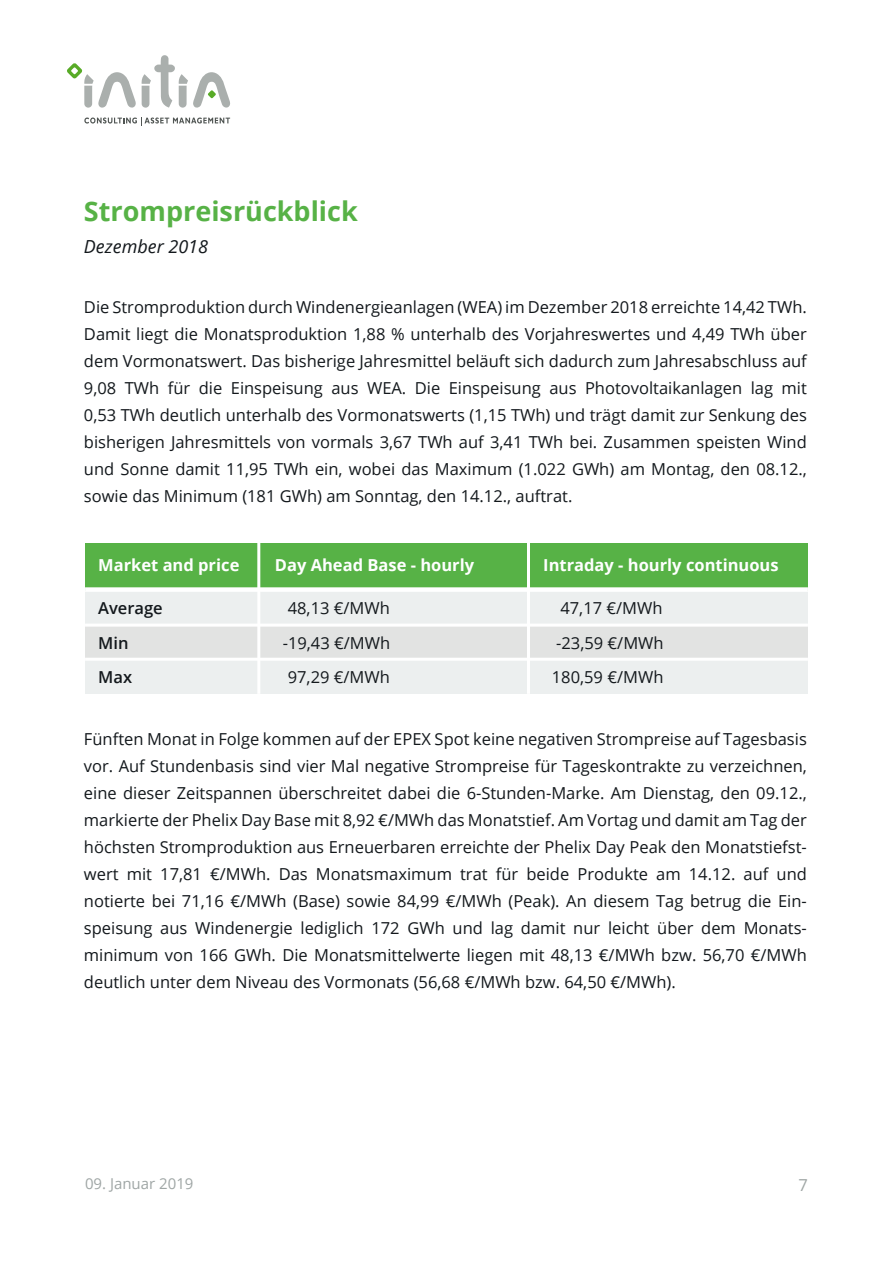
<style>
.page{position:relative;width:893px;height:1263px;background:#fff}
.page>*{position:absolute;margin:0;border:0;box-sizing:border-box;transform-origin:0 0}
.t1{font:700 27px "Open Sans";color:#57b246}
.t2{font:italic 18px "Open Sans";color:#13181c}
.t3{font:16.5px/27px "Open Sans";color:#13181c;text-align:justify}
.t4{font:700 16.5px "Open Sans";color:#fff}
.t5{font:600 16.5px/34.2px "Open Sans";color:#13181c}
.t6{font:16.5px "Open Sans";color:#9fa6a5}
.t7{font:15px "Open Sans";color:#9fa6a5}
</style>
<div class="page">
<svg style="left:84px;top:117px;width:146px;height:8px"></svg>
<svg style="left:67px;top:55px;width:163px;height:53px"></svg>
<div style="left:85px;top:591px;width:723px;height:34px;background:#ecefef"></div>
<div style="left:85px;top:659px;width:723px;height:35px;background:#ecefef"></div>
<div style="left:85px;top:625px;width:723px;height:34px;background:#e2e3e2"></div>
<div style="left:85px;top:543px;width:723px;height:47px;background:#57b246"></div>
<div style="left:85px;top:587px;width:723px;height:5px;background:#fff"></div>
<hr style="left:85px;top:624px;width:723px;height:3px;background:#fff">
<hr style="left:85px;top:658px;width:723px;height:3px;background:#fff">
<hr style="left:257px;top:542px;width:3px;height:152px;background:#fff">
<hr style="left:527px;top:542px;width:3px;height:152px;background:#fff">
<h1 class="t1" style="left:84px;top:199px;width:275px">Strompreisrückblick</h1>
<p class="t2" style="left:84px;top:239px;width:126px">Dezember 2018</p>
<p class="t3" style="left:84px;top:295px;width:724px">Die Stromproduktion durch Windenergieanlagen (WEA) im Dezember 2018 erreichte 14,42 TWh.<br>Damit liegt die Monatsproduktion 1,88 % unterhalb des Vorjahreswertes und 4,49 TWh über dem Vormonatswert. Das bisherige Jahresmittel beläuft sich dadurch zum Jahresabschluss auf 9,08 TWh für die Einspeisung aus WEA. Die Einspeisung aus Photovoltaikanlagen lag mit 0,53 TWh deutlich unterhalb des Vormonatswerts (1,15 TWh) und trägt damit zur Senkung des bisherigen Jahresmittels von vormals 3,67 TWh auf 3,41 TWh bei. Zusammen speisten Wind und Sonne damit 11,95 TWh ein, wobei das Maximum (1.022 GWh) am Montag, den 08.12., sowie das Minimum (181 GWh) am Sonntag, den 14.12., auftrat.</p>
<p class="t4" style="left:98px;top:558px;width:143px">Market and price</p>
<p class="t5" style="left:98px;top:592px;width:66px">Average</p>
<p class="t3" style="left:288px;top:596px;width:104px">48,13 €/MWh</p>
<p class="t3" style="left:560px;top:596px;width:104px">47,17 €/MWh</p>
<p class="t3" style="left:283px;top:631px;width:109px">-19,43 €/MWh</p>
<p class="t3" style="left:556px;top:631px;width:109px">-23,59 €/MWh</p>
<p class="t3" style="left:288px;top:665px;width:104px">97,29 €/MWh</p>
<p class="t3" style="left:552px;top:665px;width:113px">180,59 €/MWh</p>
<p class="t4" style="left:275px;top:558px;width:201px">Day Ahead Base - hourly</p>
<p class="t4" style="left:543px;top:558px;width:237px">Intraday - hourly continuous</p>
<p class="t5" style="left:98px;top:628px;width:35px">Min<br>Max</p>
<p class="t3" style="left:84px;top:727px;width:724px">Fünften Monat in Folge kommen auf der EPEX Spot keine negativen Strompreise auf Tagesbasis vor. Auf Stundenbasis sind vier Mal negative Strompreise für Tageskontrakte zu verzeichnen, eine dieser Zeitspannen überschreitet dabei die 6-Stunden-Marke. Am Dienstag, den 09.12., markierte der Phelix Day Base mit 8,92 €/MWh das Monatstief. Am Vortag und damit am Tag der höchsten Stromproduktion aus Erneuerbaren erreichte der Phelix Day Peak den Monatstiefst&shy;wert mit 17,81 €/MWh. Das Monatsmaximum trat für beide Produkte am 14.12. auf und notierte bei 71,16 €/MWh (Base) sowie 84,99 €/MWh (Peak). An diesem Tag betrug die Ein&shy;speisung aus Windenergie lediglich 172 GWh und lag damit nur leicht über dem Monats&shy;minimum von 166 GWh. Die Monatsmittelwerte liegen mit 48,13 €/MWh bzw. 56,70 €/MWh deutlich unter dem Niveau des Vormonats (56,68 €/MWh bzw. 64,50 €/MWh).</p>
<p class="t7" style="left:85px;top:1177px;width:110px">09. Januar 2019</p>
<p class="t6" style="left:798px;top:1177px;width:11px">7</p>
</div>
